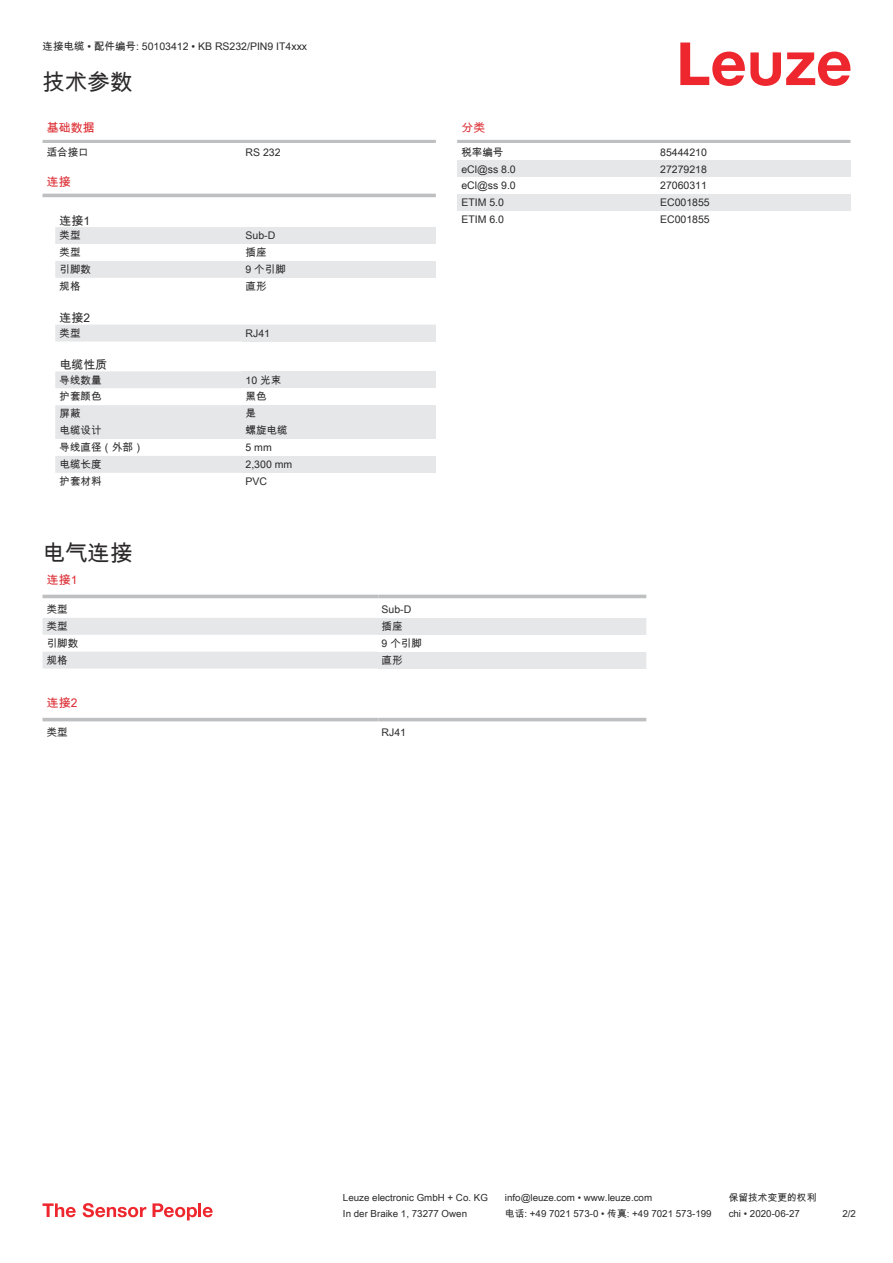
<style>
.page{position:relative;width:893px;height:1263px;background:#fff}
.page>*{position:absolute;margin:0;border:0;box-sizing:border-box;transform-origin:0 0}
.t1{font:22.5px "Arial Unicode MS";color:#2b292a}
.t2{font:12px "Arial Unicode MS";color:#db2a30}
.t3{font:12px "Arial Unicode MS";color:#2b292a}
.t4{font:10.5px "Arial Unicode MS";color:#2b292a}
.t5{font:9.75px "Arial Unicode MS";color:#2b292a}
</style>
<div class="page">
<svg style="left:680px;top:43px;width:170px;height:43px"></svg>
<svg style="left:55px;top:227px;width:381px;height:246px"></svg>
<hr style="left:43px;top:140px;width:393px;height:3px;background:#bdbfc1">
<hr style="left:43px;top:194px;width:393px;height:3px;background:#bdbfc1">
<div style="left:242px;top:227px;width:194px;height:17px;background:#e6e7e9"></div>
<div style="left:242px;top:244px;width:194px;height:17px;background:#fff"></div>
<div style="left:242px;top:261px;width:194px;height:17px;background:#e6e7e9"></div>
<div style="left:242px;top:278px;width:194px;height:17px;background:#fff"></div>
<div style="left:242px;top:325px;width:194px;height:16px;background:#e6e7e9"></div>
<div style="left:242px;top:371px;width:194px;height:17px;background:#e6e7e9"></div>
<div style="left:242px;top:388px;width:194px;height:17px;background:#fff"></div>
<div style="left:242px;top:405px;width:194px;height:17px;background:#e6e7e9"></div>
<div style="left:242px;top:422px;width:194px;height:17px;background:#e6e7e9"></div>
<div style="left:242px;top:439px;width:194px;height:17px;background:#fff"></div>
<div style="left:242px;top:456px;width:194px;height:17px;background:#e6e7e9"></div>
<svg style="left:43px;top:594px;width:603px;height:5px"></svg>
<svg style="left:43px;top:618px;width:335px;height:50px"></svg>
<hr style="left:43px;top:595px;width:335px;height:3px;background:#bdbfc1">
<hr style="left:378px;top:595px;width:268px;height:3px;background:#bdbfc1">
<div style="left:378px;top:618px;width:268px;height:17px;background:#e6e7e9"></div>
<div style="left:378px;top:652px;width:268px;height:16px;background:#e6e7e9"></div>
<svg style="left:43px;top:717px;width:603px;height:5px"></svg>
<hr style="left:43px;top:718px;width:335px;height:3px;background:#bdbfc1">
<hr style="left:378px;top:718px;width:268px;height:3px;background:#bdbfc1">
<hr style="left:457px;top:140px;width:393px;height:3px;background:#bdbfc1">
<div style="left:457px;top:160px;width:200px;height:17px;background:#e6e7e9"></div>
<div style="left:657px;top:160px;width:193px;height:17px;background:#e6e7e9"></div>
<div style="left:457px;top:194px;width:200px;height:17px;background:#e6e7e9"></div>
<div style="left:657px;top:194px;width:193px;height:17px;background:#e6e7e9"></div>
<svg style="left:43px;top:1203px;width:33px;height:14px"></svg>
<svg style="left:83px;top:1203px;width:63px;height:14px"></svg>
<svg style="left:153px;top:1203px;width:44px;height:17px"></svg>
<hr style="left:198px;top:1203px;width:3px;height:14px;background:#ed272d">
<svg style="left:203px;top:1207px;width:10px;height:10px"></svg>
<p class="t4" style="left:43px;top:39px;width:266px">连接电缆 • 配件编号: 50103412 • KB RS232/PIN9 IT4xxx</p>
<h1 class="t1" style="left:43px;top:66px;width:91px">技术参数</h1>
<p class="t2" style="left:47px;top:119px;width:49px">基础数据</p>
<p class="t4" style="left:47px;top:144px;width:43px">适合接口</p>
<p class="t4" style="left:246px;top:144px;width:37px">RS 232</p>
<p class="t2" style="left:47px;top:173px;width:25px">连接</p>
<p class="t3" style="left:60px;top:212px;width:32px">连接1</p>
<p class="t4" style="left:60px;top:228px;width:22px">类型</p>
<p class="t4" style="left:246px;top:228px;width:31px">Sub-D</p>
<p class="t4" style="left:60px;top:245px;width:22px">类型</p>
<p class="t4" style="left:246px;top:245px;width:22px">插座</p>
<p class="t4" style="left:60px;top:262px;width:33px">引脚数</p>
<p class="t4" style="left:246px;top:262px;width:42px">9 个引脚</p>
<p class="t4" style="left:60px;top:279px;width:22px">规格</p>
<p class="t4" style="left:246px;top:279px;width:22px">直形</p>
<p class="t3" style="left:60px;top:309px;width:32px">连接2</p>
<p class="t4" style="left:60px;top:325px;width:22px">类型</p>
<p class="t4" style="left:246px;top:325px;width:26px">RJ41</p>
<p class="t3" style="left:60px;top:356px;width:49px">电缆性质</p>
<p class="t4" style="left:60px;top:372px;width:43px">导线数量</p>
<p class="t4" style="left:246px;top:372px;width:37px">10 光束</p>
<p class="t4" style="left:60px;top:389px;width:43px">护套颜色</p>
<p class="t4" style="left:246px;top:389px;width:22px">黑色</p>
<p class="t4" style="left:60px;top:406px;width:22px">屏蔽</p>
<p class="t4" style="left:246px;top:406px;width:12px">是</p>
<p class="t4" style="left:60px;top:423px;width:43px">电缆设计</p>
<p class="t4" style="left:246px;top:423px;width:43px">螺旋电缆</p>
<p class="t4" style="left:60px;top:440px;width:85px">导线直径（外部）</p>
<p class="t4" style="left:246px;top:440px;width:28px">5 mm</p>
<p class="t4" style="left:60px;top:457px;width:43px">电缆长度</p>
<p class="t4" style="left:246px;top:457px;width:48px">2,300 mm</p>
<p class="t4" style="left:60px;top:474px;width:43px">护套材料</p>
<p class="t4" style="left:246px;top:474px;width:23px">PVC</p>
<h1 class="t1" style="left:43px;top:536px;width:91px">电气连接</h1>
<p class="t2" style="left:47px;top:571px;width:32px">连接1</p>
<p class="t4" style="left:47px;top:602px;width:22px">类型</p>
<p class="t4" style="left:382px;top:602px;width:31px">Sub-D</p>
<p class="t4" style="left:47px;top:619px;width:22px">类型</p>
<p class="t4" style="left:382px;top:619px;width:22px">插座</p>
<p class="t4" style="left:47px;top:636px;width:33px">引脚数</p>
<p class="t4" style="left:382px;top:636px;width:42px">9 个引脚</p>
<p class="t4" style="left:47px;top:652px;width:22px">规格</p>
<p class="t4" style="left:382px;top:652px;width:22px">直形</p>
<p class="t2" style="left:47px;top:694px;width:32px">连接2</p>
<p class="t4" style="left:47px;top:725px;width:22px">类型</p>
<p class="t4" style="left:382px;top:725px;width:26px">RJ41</p>
<p class="t2" style="left:461px;top:119px;width:25px">分类</p>
<p class="t4" style="left:461px;top:144px;width:43px">税率编号</p>
<p class="t4" style="left:660px;top:144px;width:48px">85444210</p>
<p class="t4" style="left:461px;top:161px;width:56px">eCl@ss 8.0</p>
<p class="t4" style="left:660px;top:161px;width:48px">27279218</p>
<p class="t4" style="left:461px;top:178px;width:56px">eCl@ss 9.0</p>
<p class="t4" style="left:660px;top:178px;width:48px">27060311</p>
<p class="t4" style="left:461px;top:195px;width:44px">ETIM 5.0</p>
<p class="t4" style="left:660px;top:195px;width:51px">EC001855</p>
<p class="t4" style="left:461px;top:212px;width:44px">ETIM 6.0</p>
<p class="t4" style="left:660px;top:212px;width:51px">EC001855</p>
<p class="t5" style="left:343px;top:1191px;width:146px">Leuze electronic GmbH + Co. KG</p>
<p class="t5" style="left:505px;top:1191px;width:149px">info@leuze.com • www.leuze.com</p>
<p class="t5" style="left:729px;top:1191px;width:89px">保留技术变更的权利</p>
<p class="t5" style="left:343px;top:1206px;width:126px">In der Braike 1, 73277 Owen</p>
<p class="t5" style="left:505px;top:1206px;width:208px">电话: +49 7021 573-0 • 传真: +49 7021 573-199</p>
<p class="t5" style="left:729px;top:1206px;width:73px">chi • 2020-06-27</p>
<p class="t5" style="left:842px;top:1206px;width:15px">2 /2</p>
</div>
